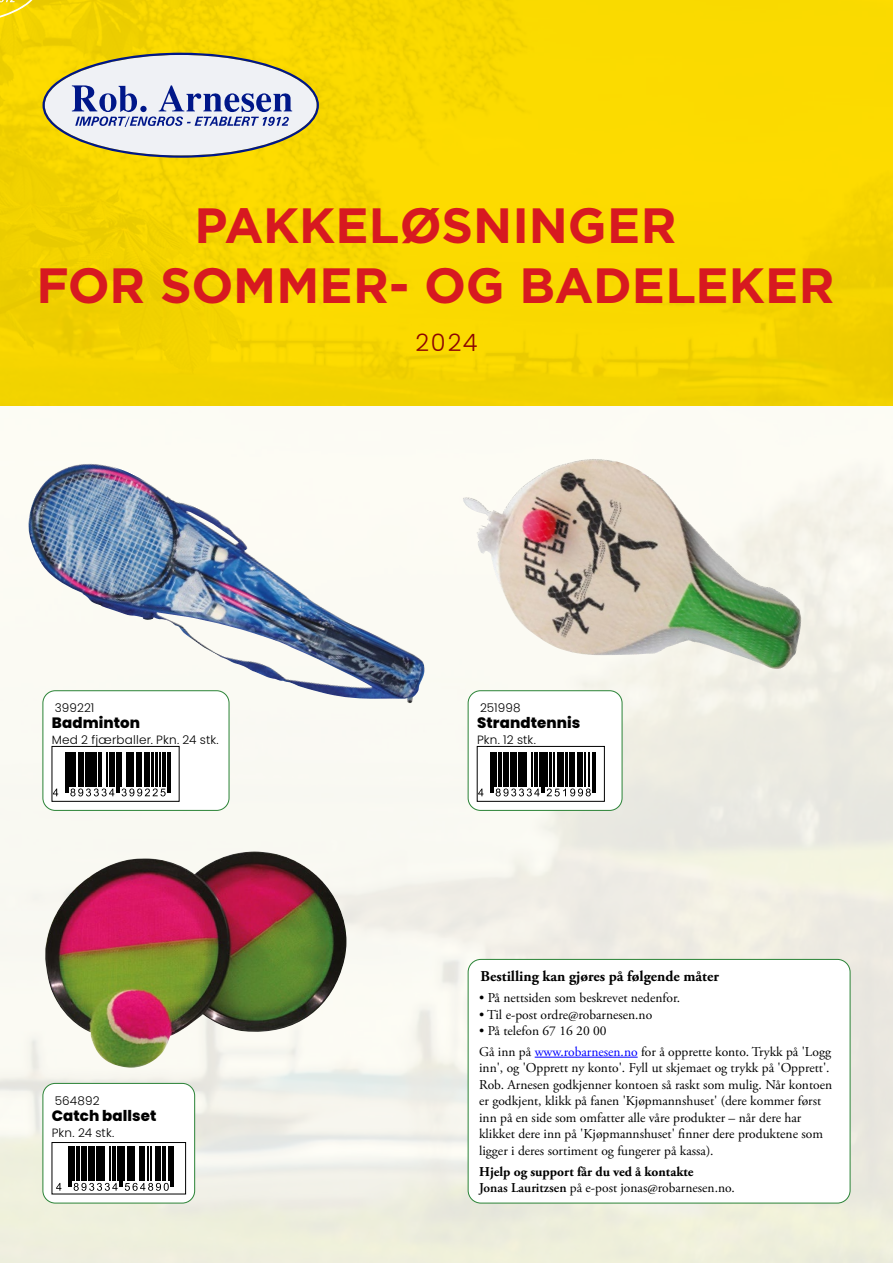
<style>
.page{position:relative;width:893px;height:1263px;background:#fff}
.page>*{position:absolute;margin:0;border:0;box-sizing:border-box;transform-origin:0 0}
.t1{font:700 49.5px/60px "Gotham";color:#d71920;text-align:center}
.t2{font:300 24px "Poppins";color:#8b0304}
.t3{font:700 15px "Adobe Garamond Pro";color:#000}
.t4{font:800 15px "Poppins";letter-spacing:.005em;color:#000}
.t5{font:13.5px/16.5px "Adobe Garamond Pro";color:#000}
.t6{font:700 13.5px/16.5px "Adobe Garamond Pro";color:#000}
.t7{font:300 12px "Poppins";letter-spacing:.01em;color:#000}
.s1{color:#00f}
.s2{font-weight:600}
.s3{font-weight:400}
</style>
<div class="page">
<img style="left:0;top:405px;width:893px;height:858px">
<img style="left:0;top:0;width:893px;height:405px">
<svg style="left:0;top:0;width:39px;height:27px"></svg>
<svg style="left:43px;top:53px;width:276px;height:105px"></svg>
<img style="left:24px;top:463px;width:401px;height:241px">
<div style="left:43px;top:691px;width:186px;height:119px;background:#fff;border-radius:12px"></div>
<svg style="left:56px;top:752px;width:115px;height:45px"></svg>
<svg style="left:54px;top:788px;width:4px;height:8px"></svg>
<hr style="left:65px;top:752px;width:1px;height:40px;background:#000">
<hr style="left:67px;top:752px;width:1px;height:40px;background:#000">
<hr style="left:69px;top:752px;width:3px;height:35px;background:#000">
<hr style="left:73px;top:752px;width:3px;height:35px;background:#000">
<hr style="left:78px;top:752px;width:1px;height:35px;background:#000">
<hr style="left:81px;top:752px;width:3px;height:35px;background:#000">
<hr style="left:85px;top:752px;width:4px;height:35px;background:#000">
<hr style="left:91px;top:752px;width:1px;height:35px;background:#000">
<hr style="left:93px;top:752px;width:4px;height:35px;background:#000">
<hr style="left:98px;top:752px;width:1px;height:35px;background:#000">
<hr style="left:101px;top:752px;width:1px;height:35px;background:#000">
<hr style="left:106px;top:752px;width:1px;height:35px;background:#000">
<hr style="left:109px;top:752px;width:4px;height:35px;background:#000">
<hr style="left:114px;top:752px;width:1px;height:35px;background:#000">
<svg style="left:70px;top:788px;width:44px;height:8px"></svg>
<hr style="left:116px;top:752px;width:1px;height:40px;background:#000">
<hr style="left:118px;top:752px;width:1px;height:40px;background:#000">
<hr style="left:121px;top:752px;width:1px;height:35px;background:#000">
<hr style="left:126px;top:752px;width:1px;height:35px;background:#000">
<hr style="left:128px;top:752px;width:4px;height:35px;background:#000">
<hr style="left:133px;top:752px;width:1px;height:35px;background:#000">
<hr style="left:136px;top:752px;width:3px;height:35px;background:#000">
<hr style="left:141px;top:752px;width:1px;height:35px;background:#000">
<hr style="left:144px;top:752px;width:2px;height:35px;background:#000">
<hr style="left:147px;top:752px;width:2px;height:35px;background:#000">
<hr style="left:152px;top:752px;width:2px;height:35px;background:#000">
<hr style="left:155px;top:752px;width:2px;height:35px;background:#000">
<hr style="left:159px;top:752px;width:2px;height:35px;background:#000">
<hr style="left:163px;top:752px;width:3px;height:35px;background:#000">
<svg style="left:122px;top:788px;width:44px;height:8px"></svg>
<hr style="left:167px;top:752px;width:1px;height:40px;background:#000">
<hr style="left:169px;top:752px;width:2px;height:40px;background:#000">
<div style="left:52px;top:746px;width:127px;height:55px;border:1px solid #000"></div>
<div style="left:43px;top:690px;width:186px;height:121px;border:1px solid #2a8336;border-radius:12px"></div>
<div style="left:43px;top:1083px;width:152px;height:120px;background:#fff;border-radius:12px"></div>
<svg style="left:61px;top:1146px;width:113px;height:44px"></svg>
<svg style="left:56px;top:1183px;width:5px;height:8px"></svg>
<hr style="left:68px;top:1146px;width:1px;height:40px;background:#000">
<hr style="left:70px;top:1146px;width:2px;height:40px;background:#000">
<hr style="left:73px;top:1146px;width:2px;height:35px;background:#000">
<hr style="left:76px;top:1146px;width:3px;height:35px;background:#000">
<hr style="left:82px;top:1146px;width:1px;height:35px;background:#000">
<hr style="left:84px;top:1146px;width:3px;height:35px;background:#000">
<div style="left:88px;top:1146px;width:5px;height:35px;background:#000"></div>
<hr style="left:94px;top:1146px;width:1px;height:35px;background:#000">
<hr style="left:96px;top:1146px;width:4px;height:35px;background:#000">
<hr style="left:102px;top:1146px;width:1px;height:35px;background:#000">
<hr style="left:104px;top:1146px;width:1px;height:35px;background:#000">
<hr style="left:109px;top:1146px;width:1px;height:35px;background:#000">
<hr style="left:113px;top:1146px;width:3px;height:35px;background:#000">
<hr style="left:117px;top:1146px;width:1px;height:35px;background:#000">
<svg style="left:74px;top:1183px;width:44px;height:8px"></svg>
<hr style="left:119px;top:1146px;width:1px;height:40px;background:#000">
<hr style="left:122px;top:1146px;width:1px;height:40px;background:#000">
<hr style="left:124px;top:1146px;width:1px;height:35px;background:#000">
<hr style="left:127px;top:1146px;width:3px;height:35px;background:#000">
<hr style="left:132px;top:1146px;width:1px;height:35px;background:#000">
<hr style="left:134px;top:1146px;width:1px;height:35px;background:#000">
<hr style="left:139px;top:1146px;width:1px;height:35px;background:#000">
<hr style="left:142px;top:1146px;width:3px;height:35px;background:#000">
<hr style="left:147px;top:1146px;width:1px;height:35px;background:#000">
<hr style="left:150px;top:1146px;width:2px;height:35px;background:#000">
<hr style="left:155px;top:1146px;width:3px;height:35px;background:#000">
<hr style="left:159px;top:1146px;width:1px;height:35px;background:#000">
<hr style="left:163px;top:1146px;width:3px;height:35px;background:#000">
<hr style="left:168px;top:1146px;width:1px;height:35px;background:#000">
<svg style="left:125px;top:1183px;width:44px;height:8px"></svg>
<hr style="left:170px;top:1146px;width:2px;height:40px;background:#000">
<hr style="left:173px;top:1146px;width:1px;height:40px;background:#000">
<div style="left:52px;top:1142px;width:134px;height:52px;border:1px solid #000"></div>
<div style="left:43px;top:1083px;width:152px;height:120px;border:1px solid #2a8336;border-radius:12px"></div>
<img style="left:45px;top:851px;width:302px;height:217px">
<img style="left:462px;top:459px;width:340px;height:214px">
<div style="left:468px;top:691px;width:154px;height:119px;background:#fff;border-radius:12px"></div>
<svg style="left:481px;top:752px;width:115px;height:45px"></svg>
<svg style="left:479px;top:788px;width:4px;height:8px"></svg>
<hr style="left:490px;top:752px;width:1px;height:40px;background:#000">
<hr style="left:492px;top:752px;width:1px;height:40px;background:#000">
<hr style="left:495px;top:752px;width:2px;height:35px;background:#000">
<hr style="left:498px;top:752px;width:3px;height:35px;background:#000">
<hr style="left:504px;top:752px;width:1px;height:35px;background:#000">
<hr style="left:506px;top:752px;width:3px;height:35px;background:#000">
<div style="left:510px;top:752px;width:5px;height:35px;background:#000"></div>
<hr style="left:516px;top:752px;width:1px;height:35px;background:#000">
<hr style="left:518px;top:752px;width:4px;height:35px;background:#000">
<hr style="left:524px;top:752px;width:1px;height:35px;background:#000">
<hr style="left:526px;top:752px;width:1px;height:35px;background:#000">
<hr style="left:531px;top:752px;width:1px;height:35px;background:#000">
<hr style="left:535px;top:752px;width:3px;height:35px;background:#000">
<hr style="left:539px;top:752px;width:1px;height:35px;background:#000">
<svg style="left:496px;top:788px;width:44px;height:8px"></svg>
<hr style="left:541px;top:752px;width:1px;height:40px;background:#000">
<hr style="left:544px;top:752px;width:1px;height:40px;background:#000">
<hr style="left:546px;top:752px;width:2px;height:35px;background:#000">
<hr style="left:549px;top:752px;width:2px;height:35px;background:#000">
<hr style="left:554px;top:752px;width:1px;height:35px;background:#000">
<hr style="left:557px;top:752px;width:3px;height:35px;background:#000">
<hr style="left:561px;top:752px;width:3px;height:35px;background:#000">
<hr style="left:566px;top:752px;width:2px;height:35px;background:#000">
<hr style="left:569px;top:752px;width:3px;height:35px;background:#000">
<hr style="left:574px;top:752px;width:1px;height:35px;background:#000">
<hr style="left:577px;top:752px;width:3px;height:35px;background:#000">
<hr style="left:581px;top:752px;width:1px;height:35px;background:#000">
<hr style="left:585px;top:752px;width:1px;height:35px;background:#000">
<hr style="left:588px;top:752px;width:1px;height:35px;background:#000">
<svg style="left:547px;top:788px;width:44px;height:8px"></svg>
<hr style="left:592px;top:752px;width:2px;height:40px;background:#000">
<hr style="left:595px;top:752px;width:1px;height:40px;background:#000">
<div style="left:477px;top:746px;width:128px;height:55px;border:1px solid #000"></div>
<div style="left:468px;top:690px;width:154px;height:121px;border:1px solid #2a8336;border-radius:12px"></div>
<div style="left:468px;top:959px;width:382px;height:244px;background:#fff;border-radius:13px"></div>
<hr style="left:535px;top:1057px;width:103px;height:1px;background:#00f">
<div style="left:468px;top:959px;width:382px;height:244px;border:1px solid #2a8336;border-radius:13px"></div>
<h1 class="t1" style="left:36px;top:195px;width:800px">PAKKELØSNINGER<br>FOR SOMMER- OG BADELEKER</h1>
<p class="t7" style="left:55px;top:701px;width:41px">399221</p>
<p class="t4" style="left:52px;top:714px;width:90px">Badminton</p>
<p class="t7" style="left:52px;top:733px;width:168px">Med 2 fjærballer. Pkn. 24 stk.</p>
<p class="t7" style="left:55px;top:1094px;width:46px">564892</p>
<p class="t4" style="left:52px;top:1107px;width:106px">Catch ballset</p>
<p class="t7" style="left:52px;top:1125px;width:64px">Pkn. 24 stk.</p>
<h2 class="t2" style="left:415px;top:329px;width:64px">2024</h2>
<p class="t7" style="left:480px;top:701px;width:42px">251998</p>
<p class="t4" style="left:477px;top:714px;width:105px">Strandtennis</p>
<p class="t7" style="left:477px;top:733px;width:60px">Pkn. 12 stk.</p>
<p class="t3" style="left:481px;top:968px;width:240px">Bestilling kan gjøres på følgende måter</p>
<p class="t5" style="left:479px;top:990px;width:202px">• På nettsiden som beskrevet nedenfor.</p>
<p class="t5" style="left:479px;top:1006px;width:175px">• Til e-post ordre@robarnesen.no</p>
<p class="t5" style="left:479px;top:1021px;width:353px;line-height:20.7px">• På telefon 67 16 20 00<br>Gå inn på <span class="s1">www.robarnesen.no</span> for å opprette konto. Trykk på 'Logg</p>
<p class="t5" style="left:479px;top:1060px;width:354px">inn', og 'Opprett ny konto'. Fyll ut skjemaet og trykk på 'Opprett'.<br>Rob. Arnesen godkjenner kontoen så raskt som mulig. Når kontoen er godkjent, klikk på fanen 'Kjøpmannshuset' (dere kommer først inn på en side som omfatter alle våre produkter – når dere har klikket dere inn på 'Kjøpmannshuset' finner dere produktene som ligger i deres sortiment og fungerer på kassa).</p>
<p class="t6" style="left:479px;top:1163px;width:257px">Hjelp og support får du ved å kontakte<br><span class="s2">Jonas Lauritzsen</span> <span class="s3">på e-post jonas@robarnesen.no.</span></p>
</div>
